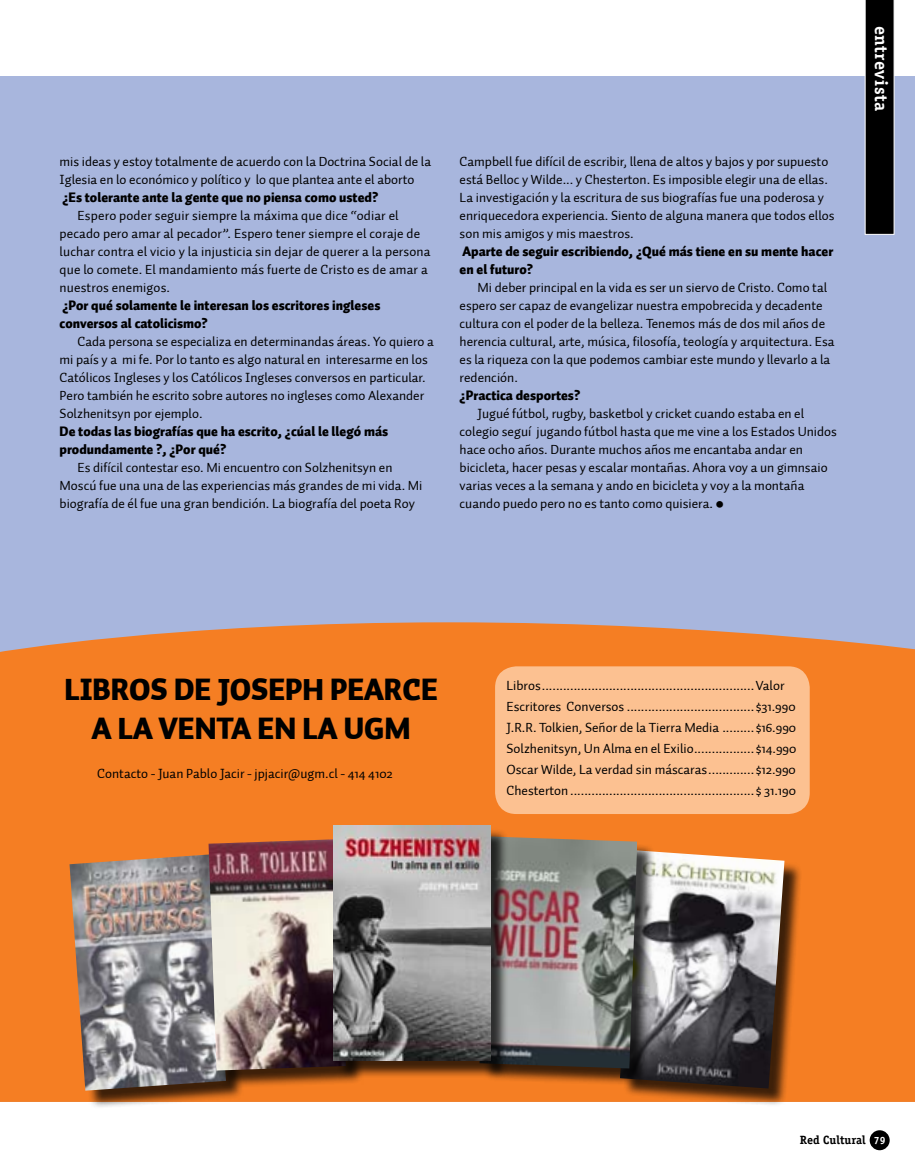
<style>
.page{position:relative;width:915px;height:1170px;background:#fff}
.page>*{position:absolute;margin:0;border:0;box-sizing:border-box;transform-origin:0 0}
.t1{font:900 30.3px/38.4px "Auto 1";color:#000;text-align:center}
.t2{font:700 18px "Officina Serif";letter-spacing:.03em;color:#fff}
.t3{font:13.5px/18px "Auto 1";color:#000}
.t4{font:900 13.5px/18px "Auto 1";color:#000}
.t5{font:700 12px "Officina Serif";color:#000}
.s1{font-family:"Myriad Pro";font-weight:700;font-size:25.5px}
.s2{font-size:10.5px;color:#fff}
</style>
<div class="page">
<div style="left:0;top:77px;width:914px;height:1025px;background:#a8b6dd"></div>
<div style="left:0;top:622px;width:914px;height:479px;background:#f57e23"></div>
<div style="left:72px;top:856px;width:171px;height:252px;background:#000;opacity:.75"></div>
<img style="left:69px;top:854px;width:157px;height:236px">
<div style="left:622px;top:852px;width:179px;height:254px;background:#000;opacity:.75"></div>
<img style="left:619px;top:850px;width:165px;height:238px">
<div style="left:481px;top:838px;width:174px;height:247px;background:#000;opacity:.75"></div>
<img style="left:509px;top:836px;width:128px;height:232px">
<div style="left:211px;top:841px;width:152px;height:247px;background:#000;opacity:.75"></div>
<img style="left:208px;top:839px;width:128px;height:231px">
<div style="left:336px;top:827px;width:173px;height:251px;background:#000;opacity:.75"></div>
<img style="left:334px;top:825px;width:156px;height:235px">
<div style="left:495px;top:666px;width:314px;height:148px;background:#fcc191;border-radius:21px"></div>
<svg style="left:864px;top:0;width:30px;height:235px;background:#111112"></svg>
<div style="left:869px;top:1130px;width:20px;height:20px;background:#000;border-radius:50%"></div>
<p class="t3" style="left:60px;top:152px;width:373px">mis ideas y estoy totalmente de acuerdo con la Doctrina Social de la<br>Iglesia en lo económico y político y lo que plantea ante el aborto</p>
<p class="t4" style="left:62px;top:188px;width:317px">¿Es tolerante ante la gente que no piensa como usted?</p>
<p class="t3" style="left:60px;top:206px;width:372px;text-indent:18px">Espero poder seguir siempre la máxima que dice “odiar el pecado pero amar al pecador”. Espero tener siempre el coraje de luchar contra el vicio y la injusticia sin dejar de querer a la persona que lo comete. El mandamiento más fuerte de Cristo es de amar a nuestros enemigos.</p>
<p class="t4" style="left:60px;top:296px;width:322px">¿Por qué solamente le interesan los escritores ingleses conversos al catolicismo?</p>
<p class="t3" style="left:60px;top:332px;width:375px;text-indent:18px">Cada persona se especializa en determinandas áreas. Yo quiero a mi país y a mi fe. Por lo tanto es algo natural en interesarme en los Católicos Ingleses y los Católicos Ingleses conversos en particular.<br>Pero también he escrito sobre autores no ingleses como Alexander Solzhenitsyn por ejemplo.</p>
<p class="t4" style="left:60px;top:422px;width:330px">De todas las biografías que ha escrito, ¿cúal le llegó más produndamente ?, ¿Por qué?</p>
<p class="t3" style="left:60px;top:458px;width:364px;text-indent:18px">Es difícil contestar eso. Mi encuentro con Solzhenitsyn en<br>Moscú fue una una de las experiencias más grandes de mi vida. Mi biografía de él fue una gran bendición. La biografía del poeta Roy</p>
<p class="t3" style="left:459px;top:152px;width:376px">Campbell fue difícil de escribir, llena de altos y bajos y por supuesto está Belloc y Wilde... y Chesterton. Es imposible elegir una de ellas.<br>La investigación y la escritura de sus biografías fue una poderosa y enriquecedora experiencia. Siento de alguna manera que todos ellos son mis amigos y mis maestros.</p>
<p class="t4" style="left:459px;top:242px;width:375px">Aparte de seguir escribiendo, ¿Qué más tiene en su mente hacer en el futuro?</p>
<p class="t3" style="left:459px;top:278px;width:376px;text-indent:18px">Mi deber principal en la vida es ser un siervo de Cristo. Como tal espero ser capaz de evangelizar nuestra empobrecida y decadente cultura con el poder de la belleza. Tenemos más de dos mil años de herencia cultural, arte, música, filosofía, teología y arquitectura. Esa es la riqueza con la que podemos cambiar este mundo y llevarlo a la redención.</p>
<p class="t4" style="left:459px;top:386px;width:122px">¿Practica desportes?</p>
<p class="t3" style="left:459px;top:404px;width:379px;text-indent:18px">Jugué fútbol, rugby, basketbol y cricket cuando estaba en el colegio seguí jugando fútbol hasta que me vine a los Estados Unidos hace ocho años. Durante muchos años me encantaba andar en bicicleta, hacer pesas y escalar montañas. Ahora voy a un gimnsaio varias veces a la semana y ando en bicicleta y voy a la montaña cuando puedo pero no es tanto como quisiera. <span class="s1">•</span></p>
<h2 class="t2" style="left:892px;top:26px;width:87px;rotate:90deg">entrevista</h2>
<h1 class="t1" style="left:64px;top:671px;width:375px">Libros de Joseph Pearce a la venta en la UGM</h1>
<p class="t3" style="left:97px;top:764px;width:297px">Contacto - Juan Pablo Jacir - jpjacir@ugm.cl - 414 4102</p>
<p class="t3" style="left:506px;top:675px;width:291px;line-height:21px">Libros............................................................Valor Escritores Conversos ....................................$31.990<br>J.R.R. Tolkien, Señor de la Tierra Media .........$16.990<br>Solzhenitsyn, Un Alma en el Exilio.................$14.990<br>Oscar Wilde, La verdad sin máscaras.............$12.990<br>Chesterton....................................................$ 31.190</p>
<p class="t5" style="left:799px;top:1132px;width:87px">Red Cultural <span class="s2">79</span></p>
</div>
